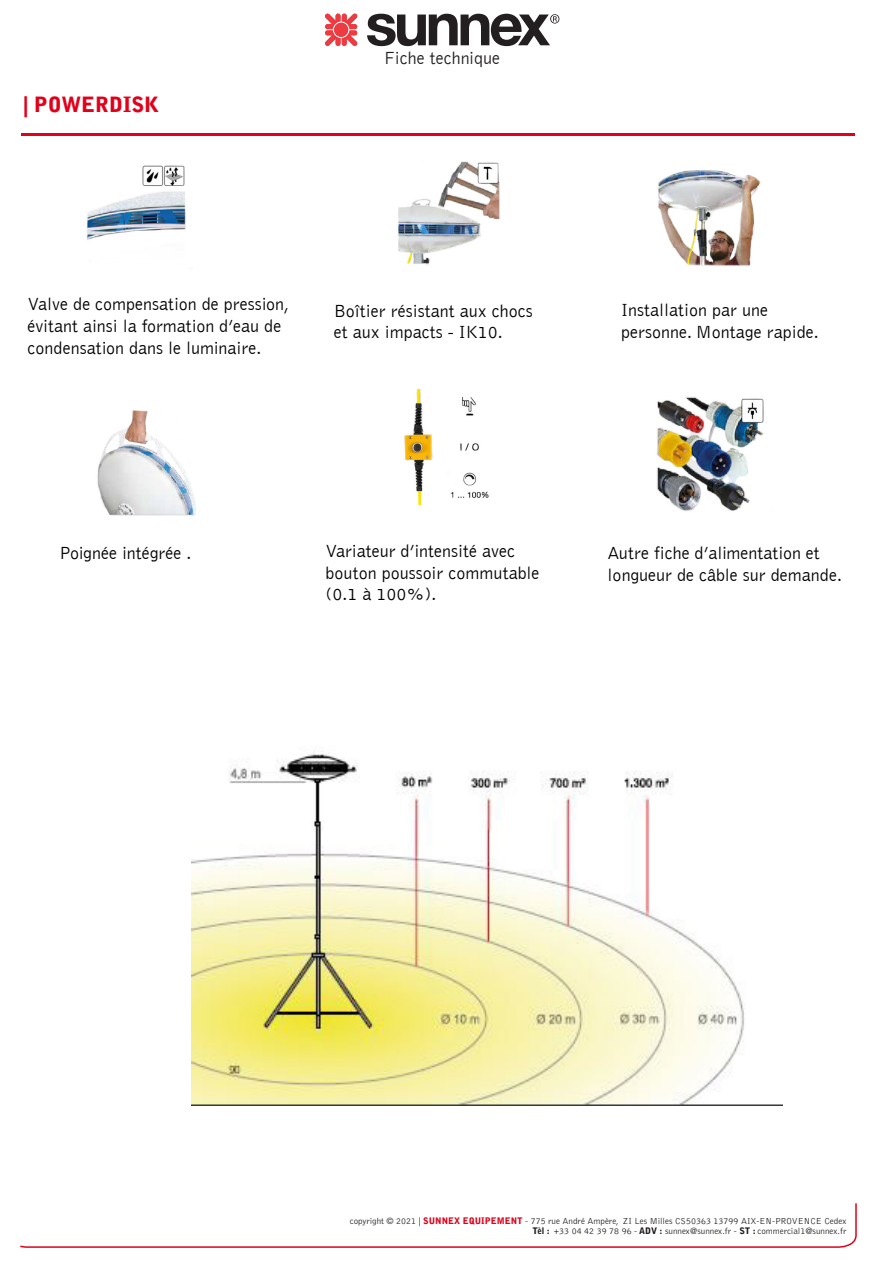
<style>
.page{position:relative;width:893px;height:1263px;background:#fff}
.page>*{position:absolute;margin:0;border:0;box-sizing:border-box;transform-origin:0 0}
.t1{font:900 21px "Bell Gothic Std";color:#e2001a}
.t2{font:300 18px/21.6px "Bell Gothic";color:#000}
.t3{font:300 18px "Bell Gothic";color:#231f20}
.t4{font:300 9px "Bell Gothic Std";color:#231f20}
.s1{font-weight:900;color:#e2001a}
.s2{font-weight:900}
</style>
<div class="page">
<svg style="left:20px;top:1203px;width:837px;height:45px"></svg>
<svg style="left:325px;top:14px;width:32px;height:32px"></svg>
<svg style="left:367px;top:14px;width:192px;height:32px"></svg>
<img style="left:404px;top:390px;width:85px;height:114px">
<img style="left:398px;top:161px;width:102px;height:104px">
<img style="left:658px;top:170px;width:103px;height:96px">
<img style="left:656px;top:397px;width:108px;height:114px">
<img style="left:97px;top:410px;width:99px;height:106px">
<img style="left:87px;top:165px;width:106px;height:104px">
<img style="left:191px;top:752px;width:591px;height:353px">
<hr style="left:21px;top:133px;width:833px;height:3px;background:#e2001a">
<p class="t1" style="left:23px;top:92px;width:138px">| POWERDISK</p>
<p class="t3" style="left:384px;top:49px;width:118px">Fiche technique</p>
<p class="t2" style="left:28px;top:294px;width:263px">Valve de compensation de pression, évitant ainsi la formation d’eau de condensation dans le luminaire.</p>
<p class="t2" style="left:334px;top:300px;width:200px">Boîtier résistant aux chocs et aux impacts - IK10.</p>
<p class="t2" style="left:621px;top:300px;width:199px">Installation par une personne. Montage rapide.</p>
<p class="t2" style="left:59px;top:543px;width:134px">Poignée intégrée .</p>
<p class="t2" style="left:325px;top:541px;width:215px">Variateur d’intensité avec bouton poussoir commutable (0.1 à 100%).</p>
<p class="t2" style="left:608px;top:543px;width:236px">Autre fiche d’alimentation et longueur de câble sur demande.</p>
<p class="t4" style="left:350px;top:1216px;width:498px">copyright © 2021 | <span class="s1">SUNNEX EQUIPEMENT</span> - 775 rue André Ampère, ZI Les Milles CS50363 13799 AIX-EN-PROVENCE Cedex</p>
<p class="t4" style="left:532px;top:1226px;width:316px"><span class="s2">Tèl :</span> +33 04 42 39 78 96 - <span class="s2">ADV :</span> sunnex@sunnex.fr - <span class="s2">ST :</span> commercial1@sunnex.fr</p>
</div>
